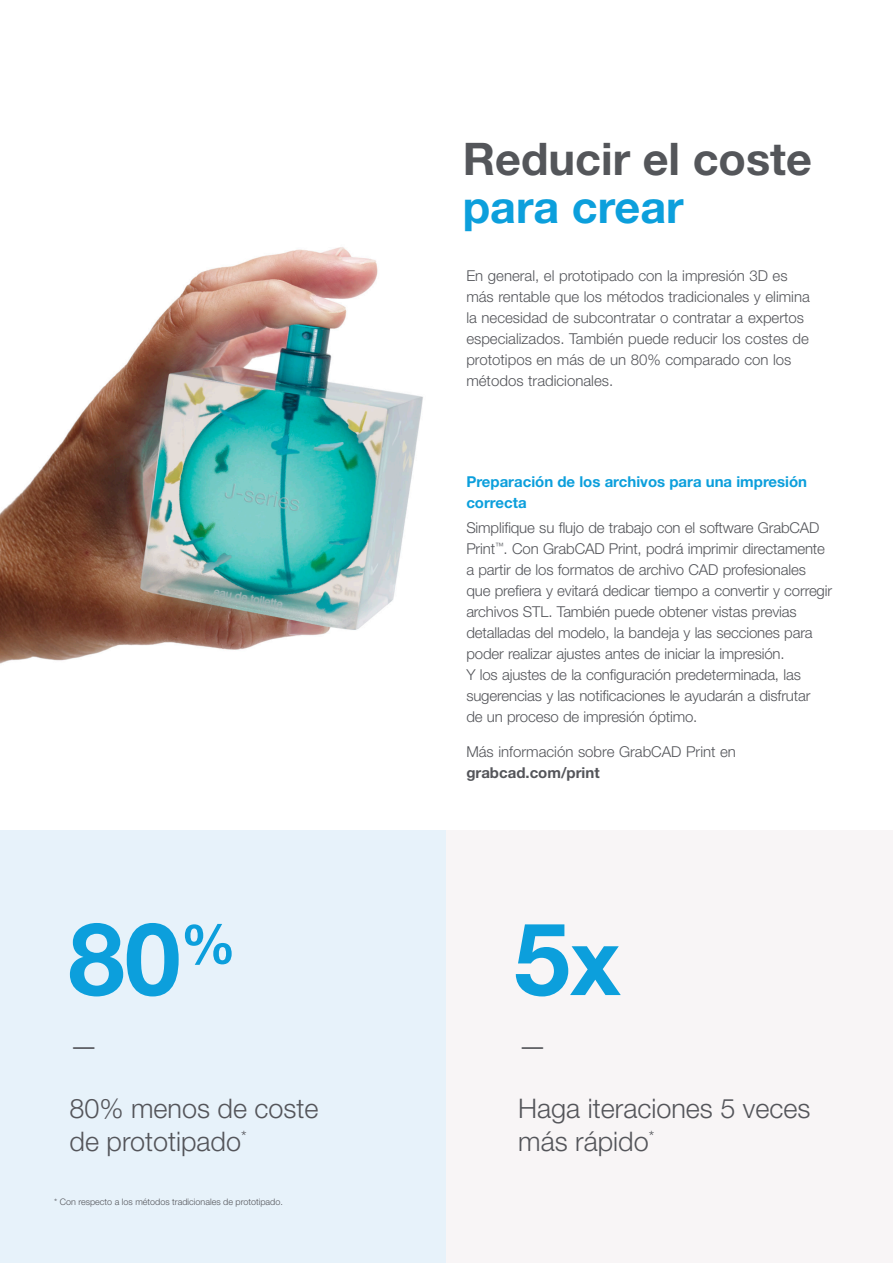
<style>
.page{position:relative;width:893px;height:1263px;background:#fff}
.page>*{position:absolute;margin:0;border:0;box-sizing:border-box;transform-origin:0 0}
.t1{font:700 100.95px "Helvetica Neue LT Std";color:#0c9fdc}
.t2{font:700 45px "Helvetica Neue LT Std";color:#54565a}
.t3{font:700 45px "Helvetica Neue LT Std";color:#0c9fdc}
.t4{font:300 28.8px "Helvetica Neue LT Std";color:#54555a}
.t5{font:300 27px/33px "Helvetica Neue LT Std";color:#54555a}
.t6{font:300 15px/21px "Helvetica Neue LT Std";letter-spacing:-.01em;color:#54555a}
.t7{font:700 15px/21px "Helvetica Neue LT Std";color:#0c9fdc}
.t8{font:700 15px "Helvetica Neue LT Std";color:#54555a}
.t9{font:300 9px "Helvetica Neue LT Std";color:#54555a}
.s1{font-size:94.35px}
</style>
<div class="page">
<img style="left:0;top:247px;width:423px;height:417px">
<div style="left:0;top:830px;width:446px;height:433px;background:#e7f2fa"></div>
<div style="left:446px;top:830px;width:447px;height:433px;background:#f8f5f6"></div>
<h2 class="t2" style="left:463px;top:131px;width:351px">Reducir el coste</h2>
<h2 class="t3" style="left:463px;top:179px;width:222px">para crear</h2>
<p class="t6" style="left:466px;top:265px;width:345px">En general, el prototipado con la impresión 3D es más rentable que los métodos tradicionales y elimina la necesidad de subcontratar o contratar a expertos especializados. También puede reducir los costes de prototipos en más de un 80% comparado con los métodos tradicionales.</p>
<p class="t7" style="left:466px;top:471px;width:342px">Preparación de los archivos para una impresión correcta</p>
<p class="t6" style="left:466px;top:517px;width:367px">Simplifique su flujo de trabajo con el software GrabCAD Print<sup>™</sup>. Con GrabCAD Print, podrá imprimir directamente a partir de los formatos de archivo CAD profesionales que prefiera y evitará dedicar tiempo a convertir y corregir archivos STL. También puede obtener vistas previas detalladas del modelo, la bandeja y las secciones para poder realizar ajustes antes de iniciar la impresión.<br>Y los ajustes de la configuración predeterminada, las sugerencias y las notificaciones le ayudarán a disfrutar<br>de un proceso de impresión óptimo.</p>
<p class="t6" style="left:466px;top:741px;width:271px">Más información sobre GrabCAD Print en</p>
<p class="t8" style="left:466px;top:763px;width:135px">grabcad.com/print</p>
<h1 class="t1" style="left:68px;top:897px;width:169px">80<sup>%</sup></h1>
<h1 class="t1" style="left:514px;top:897px;width:108px">5<span class="s1">x</span></h1>
<h3 class="t4" style="left:70px;top:1028px;width:30px">—</h3>
<h3 class="t5" style="left:70px;top:1091px;width:251px">80% menos de coste de prototipado<sup>*</sup></h3>
<p class="t9" style="left:54px;top:1196px;width:230px">* Con respecto a los métodos tradicionales de prototipado.</p>
<h3 class="t4" style="left:518px;top:1028px;width:30px">—</h3>
<h3 class="t5" style="left:518px;top:1091px;width:294px">Haga iteraciones 5 veces más rápido<sup>*</sup></h3>
</div>
